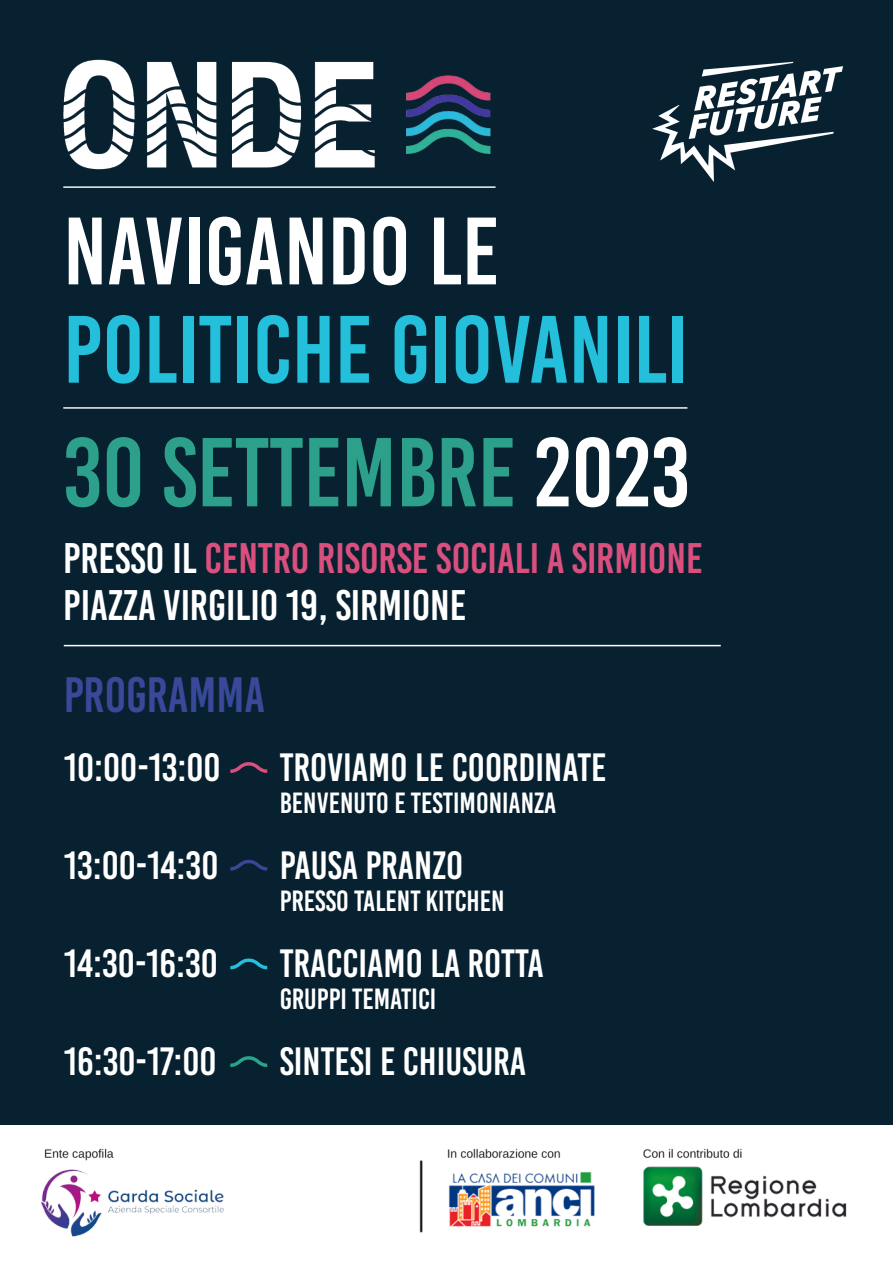
<style>
.page{position:relative;width:893px;height:1263px;background:#fff}
.page>*{position:absolute;margin:0;border:0;box-sizing:border-box;transform-origin:0 0}
.t1{font:97.65px "Bebas Kai";color:#2ca08a}
.t2{font:95.4px "Bebas Kai";color:#23bfdb}
.t3{font:95.4px "Bebas Kai";color:#fff}
.t4{font:49.65px "Bebas Kai";color:#394899}
.t5{font:42.75px "Bebas Kai";color:#d94f7e}
.t6{font:42.75px "Bebas Kai";color:#fff}
.t7{font:39.45px "Bebas Kai";color:#fff}
.t8{font:29.25px "Bebas Kai";color:#fff}
.s1{color:#fff}
</style>
<div class="page">
<img style="left:41px;top:1148px;width:806px;height:89px">
<div style="left:0;top:0;width:893px;height:1125px;background:#072130"></div>
<img style="left:63px;top:59px;width:428px;height:111px">
<img style="left:652px;top:61px;width:192px;height:121px">
<hr style="left:63px;top:186px;width:433px;height:2px;background:#fff">
<hr style="left:63px;top:407px;width:624px;height:2px;background:#fff">
<hr style="left:64px;top:645px;width:657px;height:1px;background:#fff">
<svg style="left:230px;top:762px;width:37px;height:11px"></svg>
<svg style="left:230px;top:1056px;width:37px;height:11px"></svg>
<svg style="left:230px;top:958px;width:37px;height:11px"></svg>
<svg style="left:230px;top:860px;width:37px;height:11px"></svg>
<p class="t3" style="left:63px;top:200px;width:437px">NAVIGANDO LE</p>
<p class="t2" style="left:63px;top:298px;width:626px">POLITICHE GIOVANILI</p>
<p class="t1" style="left:63px;top:420px;width:628px">30 SETTEMBRE <span class="s1">2023</span></p>
<p class="t5" style="left:63px;top:536px;width:641px"><span class="s1">PRESSO IL</span> CENTRO RISORSE SOCIALI A SIRMIONE</p>
<p class="t6" style="left:63px;top:583px;width:405px">PIAZZA VIRGILIO 19, SIRMIONE</p>
<p class="t4" style="left:64px;top:668px;width:203px">PROGRAMMA</p>
<p class="t7" style="left:64px;top:746px;width:158px">10:00-13:00</p>
<p class="t7" style="left:280px;top:746px;width:328px">TROVIAMO LE COORDINATE</p>
<p class="t8" style="left:280px;top:787px;width:278px">BENVENUTO E TESTIMONIANZA</p>
<p class="t7" style="left:64px;top:844px;width:156px">13:00-14:30</p>
<p class="t7" style="left:280px;top:844px;width:185px">PAUSA PRANZO</p>
<p class="t8" style="left:280px;top:885px;width:226px">PRESSO TALENT KITCHEN</p>
<p class="t7" style="left:64px;top:942px;width:156px">14:30-16:30</p>
<p class="t7" style="left:280px;top:942px;width:266px">TRACCIAMO LA ROTTA</p>
<p class="t8" style="left:280px;top:983px;width:158px">GRUPPI TEMATICI</p>
<p class="t7" style="left:64px;top:1040px;width:154px">16:30-17:00</p>
<p class="t7" style="left:280px;top:1040px;width:248px">SINTESI E CHIUSURA</p>
</div>
